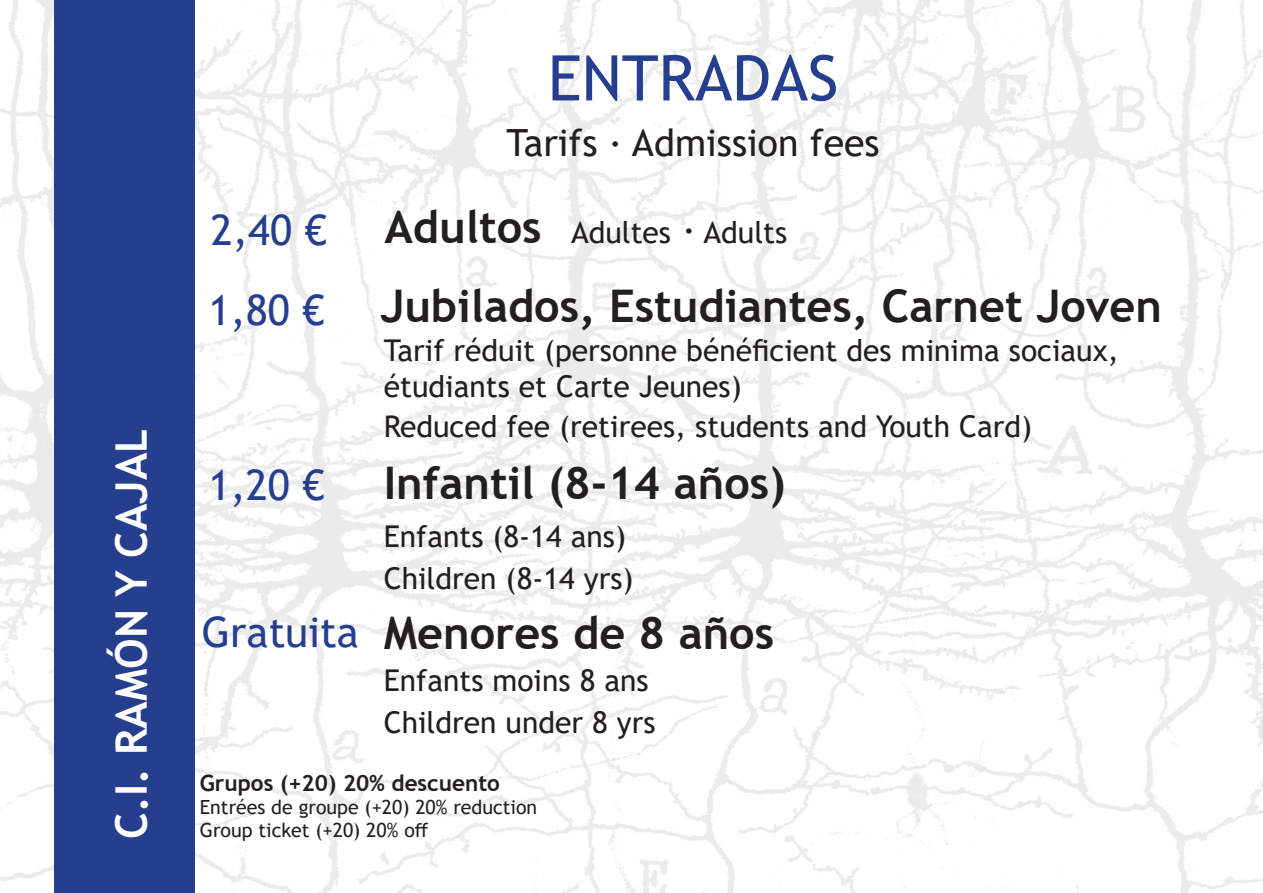
<style>
.page{position:relative;width:1263px;height:893px;background:#fff}
.page>*{position:absolute;margin:0;border:0;box-sizing:border-box;transform-origin:0 0}
.t1{font:63px "Trebuchet MS";color:#253f8e}
.t2{font:700 45px "Trebuchet MS";color:#231f20}
.t3{font:700 43.5px "Trebuchet MS";color:#fff}
.t4{font:42px "Trebuchet MS";color:#253f8e}
.t5{font:37.5px "Trebuchet MS";color:#231f20}
.t6{font:30px/36px "Trebuchet MS";color:#231f20}
.t7{font:700 22.5px "Trebuchet MS";color:#231f20}
.t8{font:19.5px/23.4px "Trebuchet MS";color:#231f20}
.s1{font-weight:700;font-size:45px}
.s2{font-size:37.5px}
</style>
<div class="page">
<img style="left:0;top:0;width:1263px;height:893px">
<div style="left:54px;top:0;width:140px;height:893px;background:#253f8e"></div>
<p class="t3" style="left:104px;top:839px;width:412px;rotate:-90deg">C.I. RAMÓN Y CAJAL</p>
<p class="t1" style="left:548px;top:38px;width:292px">ENTRADAS</p>
<p class="t5" style="left:506px;top:119px;width:375px">Tarifs · Admission fees</p>
<p class="t4" style="left:211px;top:204px;width:118px">2,40 €</p>
<p class="t6" style="left:384px;top:214px;width:404px"><span class="s1">Adultos</span> Adultes <span class="s2">·</span> Adults</p>
<p class="t4" style="left:209px;top:283px;width:118px">1,80 €</p>
<p class="t2" style="left:381px;top:278px;width:783px">Jubilados, Estudiantes, Carnet Joven</p>
<p class="t6" style="left:384px;top:332px;width:736px">Tarif réduit (personne bénéficient des minima sociaux, étudiants et Carte Jeunes)</p>
<p class="t6" style="left:384px;top:408px;width:650px">Reduced fee (retirees, students and Youth Card)</p>
<p class="t4" style="left:209px;top:459px;width:118px">1,20 €</p>
<p class="t2" style="left:384px;top:455px;width:403px">Infantil (8-14 años)</p>
<p class="t6" style="left:384px;top:518px;width:244px">Enfants (8-14 ans)</p>
<p class="t6" style="left:384px;top:560px;width:251px">Children (8-14 yrs)</p>
<p class="t4" style="left:202px;top:605px;width:158px">Gratuita</p>
<p class="t2" style="left:384px;top:605px;width:392px">Menores de 8 años</p>
<p class="t6" style="left:384px;top:662px;width:266px">Enfants moins 8 ans</p>
<p class="t6" style="left:384px;top:704px;width:273px">Children under 8 yrs</p>
<p class="t7" style="left:200px;top:768px;width:302px">Grupos (+20) 20% descuento</p>
<p class="t8" style="left:200px;top:795px;width:339px">Entrées de groupe (+20) 20% reduction<br>Group ticket (+20) 20% off</p>
</div>
